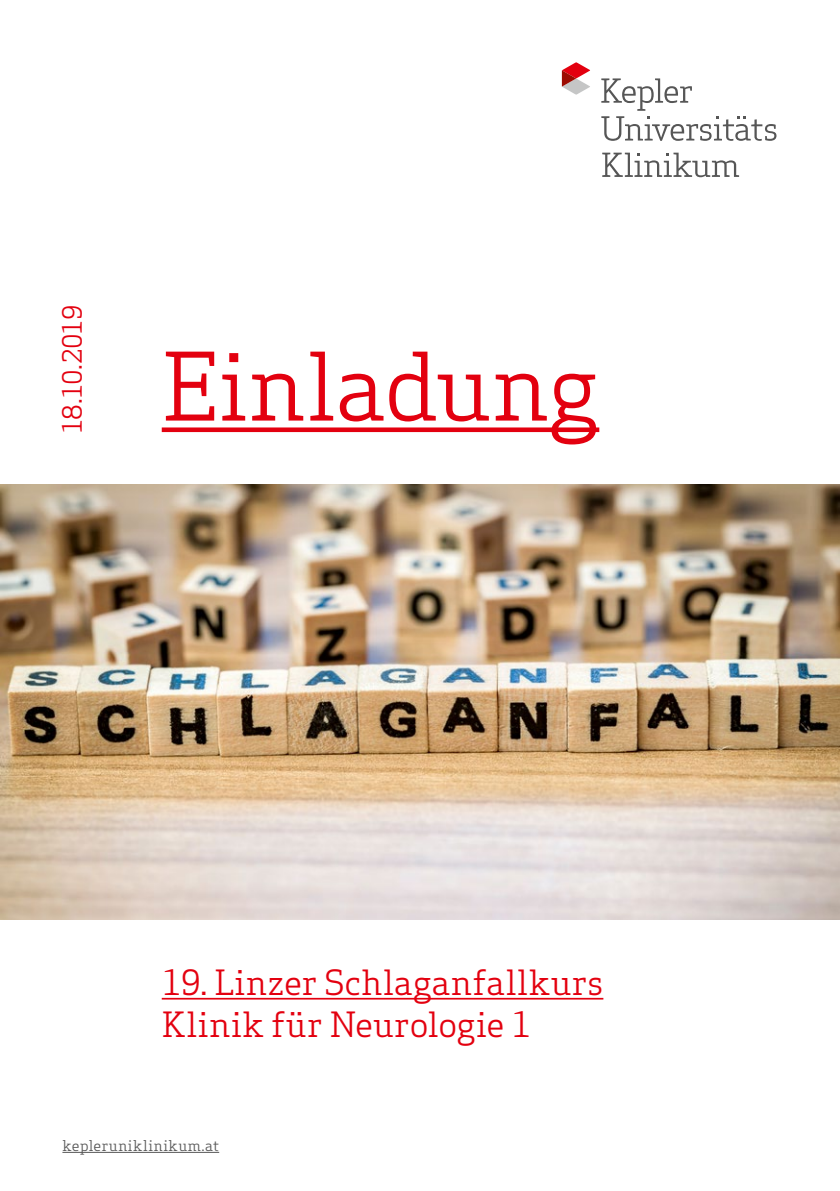
<style>
.page{position:relative;width:840px;height:1191px;background:#fff}
.page>*{position:absolute;margin:0;border:0;box-sizing:border-box;transform-origin:0 0}
.t1{font:92px "Apex Serif";letter-spacing:-.005em;color:#e3000f}
.t2{font:34px/42px "Apex Serif";letter-spacing:.01em;color:#e3000f}
.t3{font:26px "Apex Serif";letter-spacing:-.05em;color:#e3000f}
.t4{font:14.6px "Apex Serif";letter-spacing:.04em;color:#565656}
</style>
<div class="page">
<svg style="left:601px;top:78px;width:175px;height:63px"></svg>
<svg style="left:602px;top:153px;width:136px;height:24px"></svg>
<svg style="left:561px;top:62px;width:29px;height:33px"></svg>
<div style="left:162px;top:427px;width:437px;height:5px;background:#e3000f"></div>
<hr style="left:62px;top:1152px;width:157px;height:1px;background:#565656">
<img style="left:0;top:484px;width:839px;height:435px">
<hr style="left:162px;top:997px;width:441px;height:2px;background:#e3000f">
<p class="t3" style="left:56px;top:434px;width:131px;rotate:-90deg">18.10.2019</p>
<h1 class="t1" style="left:162px;top:328px;width:439px">Einladung</h1>
<p class="t2" style="left:162px;top:961px;width:443px">19. Linzer Schlaganfallkurs<br>Klinik für Neurologie 1</p>
<p class="t4" style="left:62px;top:1136px;width:158px">kepleruniklinikum.at</p>
</div>
